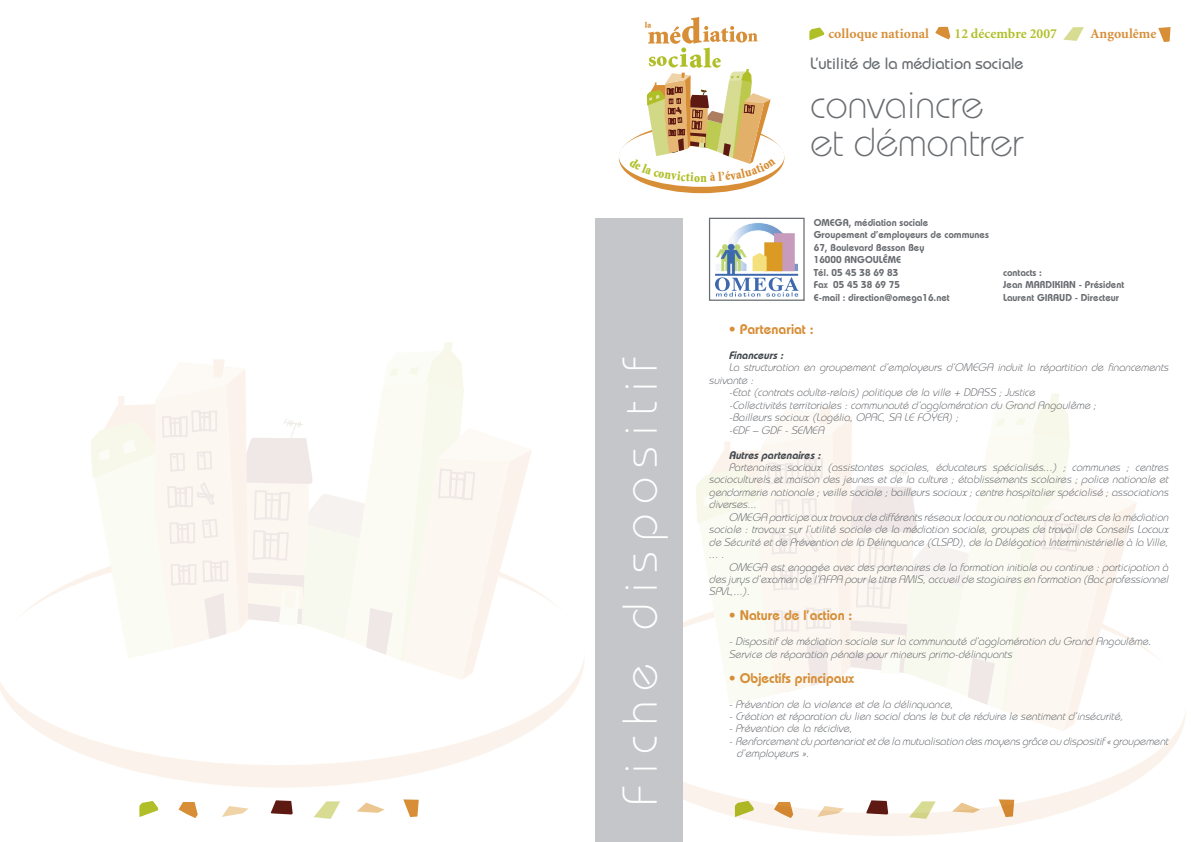
<style>
.page{position:relative;width:1191px;height:842px;background:#fff}
.page>*{position:absolute;margin:0;border:0;box-sizing:border-box;transform-origin:0 0}
.t1{font:300 48.8px "Bauhaus";letter-spacing:.2em;color:#fff}
.t2{font:300 40.4px/37.1px "Bauhaus";letter-spacing:-.01em;color:#696c70}
.t3{font:500 16.4px "Bauhaus";letter-spacing:-.01em;color:#696c70}
.t4{font:600 14px "Bauhaus";color:#d78e37}
.t5{font:700 13.8px "Minion";letter-spacing:.005em;color:#d78e37}
.t6{font:700 13.8px "Minion";letter-spacing:.005em;color:#b0bf27}
.t7{font:italic 300 11px/12.4px "Bauhaus";color:#43484e;text-align:justify}
.t8{font:italic 600 11px "Bauhaus";color:#43484e}
.t9{font:600 10px/12.4px "Bauhaus";color:#696c70}
</style>
<div class="page">
<svg style="left:723px;top:813px;width:337px;height:23px;fill:#fbf3eb"></svg>
<svg style="left:683px;top:618px;width:502px;height:195px"></svg>
<svg style="left:695px;top:393px;width:442px;height:338px"></svg>
<div style="left:619px;top:123px;width:165px;height:70px;background:#d78e36;border-radius:50%"></div>
<div style="left:619px;top:126px;width:165px;height:61px;background:#fff;border-radius:50%"></div>
<svg style="left:935px;top:27px;width:15px;height:12px"></svg>
<svg style="left:1063px;top:27px;width:20px;height:14px"></svg>
<svg style="left:809px;top:28px;width:15px;height:12px"></svg>
<svg style="left:1158px;top:27px;width:12px;height:15px"></svg>
<svg style="left:866px;top:800px;width:22px;height:14px"></svg>
<svg style="left:774px;top:802px;width:19px;height:16px"></svg>
<svg style="left:734px;top:801px;width:20px;height:16px"></svg>
<svg style="left:817px;top:806px;width:27px;height:11px"></svg>
<svg style="left:998px;top:798px;width:16px;height:19px"></svg>
<svg style="left:909px;top:801px;width:26px;height:18px"></svg>
<svg style="left:952px;top:802px;width:28px;height:11px"></svg>
<svg style="left:271px;top:805px;width:22px;height:9px"></svg>
<svg style="left:178px;top:805px;width:20px;height:13px"></svg>
<svg style="left:139px;top:805px;width:19px;height:12px"></svg>
<svg style="left:222px;top:806px;width:27px;height:11px"></svg>
<svg style="left:405px;top:805px;width:14px;height:12px"></svg>
<svg style="left:314px;top:805px;width:24px;height:14px"></svg>
<svg style="left:357px;top:805px;width:28px;height:8px"></svg>
<svg style="left:715px;top:223px;width:84px;height:74px"></svg>
<div style="left:709px;top:218px;width:95px;height:83px;border:1px solid #696c70"></div>
<svg style="left:132px;top:770px;width:298px;height:18px;fill:#fbf3eb"></svg>
<svg style="left:0;top:574px;width:584px;height:196px"></svg>
<svg style="left:89px;top:342px;width:447px;height:339px"></svg>
<div style="left:595px;top:218px;width:88px;height:624px;background:#c4c6c9"></div>
<svg style="left:629px;top:17px;width:147px;height:165px"></svg>
<h1 class="t1" style="left:611px;top:806px;width:450px;rotate:-90deg">Fiche dispositif</h1>
<p class="t5" style="left:828px;top:26px;width:102px">colloque national</p>
<p class="t6" style="left:954px;top:26px;width:104px">12 décembre 2007</p>
<p class="t5" style="left:1090px;top:26px;width:67px">Angoulême</p>
<h3 class="t3" style="left:810px;top:54px;width:215px">L’utilité de la médiation sociale</h3>
<h2 class="t2" style="left:810px;top:86px;width:215px">convaincre et démontrer</h2>
<p class="t9" style="left:814px;top:216px;width:177px">OMEGA, médiation sociale<br>Groupement d’employeurs de communes<br>67, Boulevard Besson Bey<br>16000 ANGOULÊME<br>Tél. 05 45 38 69 83<br>Fax 05 45 38 69 75<br>E-mail : direction@omega16.net</p>
<p class="t9" style="left:1003px;top:266px;width:123px">contacts :<br>Jean MARDIKIAN - Président<br>Laurent GIRAUD - Directeur</p>
<p class="t4" style="left:728px;top:321px;width:86px">• Partenariat :</p>
<p class="t8" style="left:728px;top:348px;width:59px">Financeurs:</p>
<p class="t7" style="left:728px;top:361px;width:444px">La structuration en groupement d’employeurs d’OMEGA induit la répartition de financements</p>
<p class="t7" style="left:709px;top:374px;width:49px">suivante :</p>
<p class="t7" style="left:728px;top:386px;width:310px">-Etat(contratsadulte-relais)politique de la ville + DDASS ;Justice</p>
<p class="t7" style="left:728px;top:399px;width:372px">-Collectivitésterritoriales:communauté d’agglomération du Grand Angoulême ;</p>
<p class="t7" style="left:728px;top:411px;width:234px">-Bailleurssociaux(Logélia,OPAC,SA LE FOYER);</p>
<p class="t7" style="left:728px;top:423px;width:100px">-EDF– GDF-SEMEA</p>
<p class="t8" style="left:728px;top:448px;width:96px">Autrespartenaires:</p>
<p class="t7" style="left:709px;top:461px;width:463px;text-indent:20px">Partenaires sociaux (assistantes sociales, éducateurs spécialisés...) ; communes ; centres socioculturels et maison des jeunes et de la culture ; établissements scolaires ; police nationale et gendarmerie nationale ;veille sociale ;bailleurssociaux;centre hospitalierspécialisé ;associations diverses...</p>
<p class="t7" style="left:709px;top:511px;width:463px;text-indent:20px">OMEGA participe auxtravauxde différentsréseauxlocauxou nationauxd’acteursde la médiation sociale : travaux sur l’utilité sociale de la médiation sociale, groupes de travail de Conseils Locaux de Sécurité etde Prévention de la Délinquance (CLSPD),de la Délégation Interministérielle à la Ville, ....</p>
<p class="t7" style="left:709px;top:560px;width:463px;text-indent:20px">OMEGA estengagée avecdespartenairesde la formation initiale ou continue :participation à desjurysd’examen de l’AFPA pourle titre AMIS,accueilde stagiairesen formation (Bacprofessionnel SPVL,...).</p>
<p class="t4" style="left:728px;top:607px;width:125px">• Nature de l’action :</p>
<p class="t7" style="left:728px;top:635px;width:427px">-Dispositifde médiation sociale surla communauté d’agglomération du Grand Angoulême.<br>Service de réparation pénale pourmineursprimo-délinquants</p>
<p class="t4" style="left:728px;top:669px;width:127px">• Objectifs principaux</p>
<p class="t7" style="left:728px;top:697px;width:229px">-Prévention de la violence etde la délinquance,</p>
<p class="t7" style="left:728px;top:710px;width:399px">-Création etréparation du lien socialdansle butde réduire le sentimentd’insécurité,</p>
<p class="t7" style="left:728px;top:722px;width:128px">-Prévention de la récidive,</p>
<p class="t7" style="left:728px;top:735px;width:444px">-Renforcementdu partenariatetde la mutualisation desmoyensgrâce au dispositif«groupement</p>
<p class="t7" style="left:736px;top:747px;width:77px">d’employeurs».</p>
</div>
